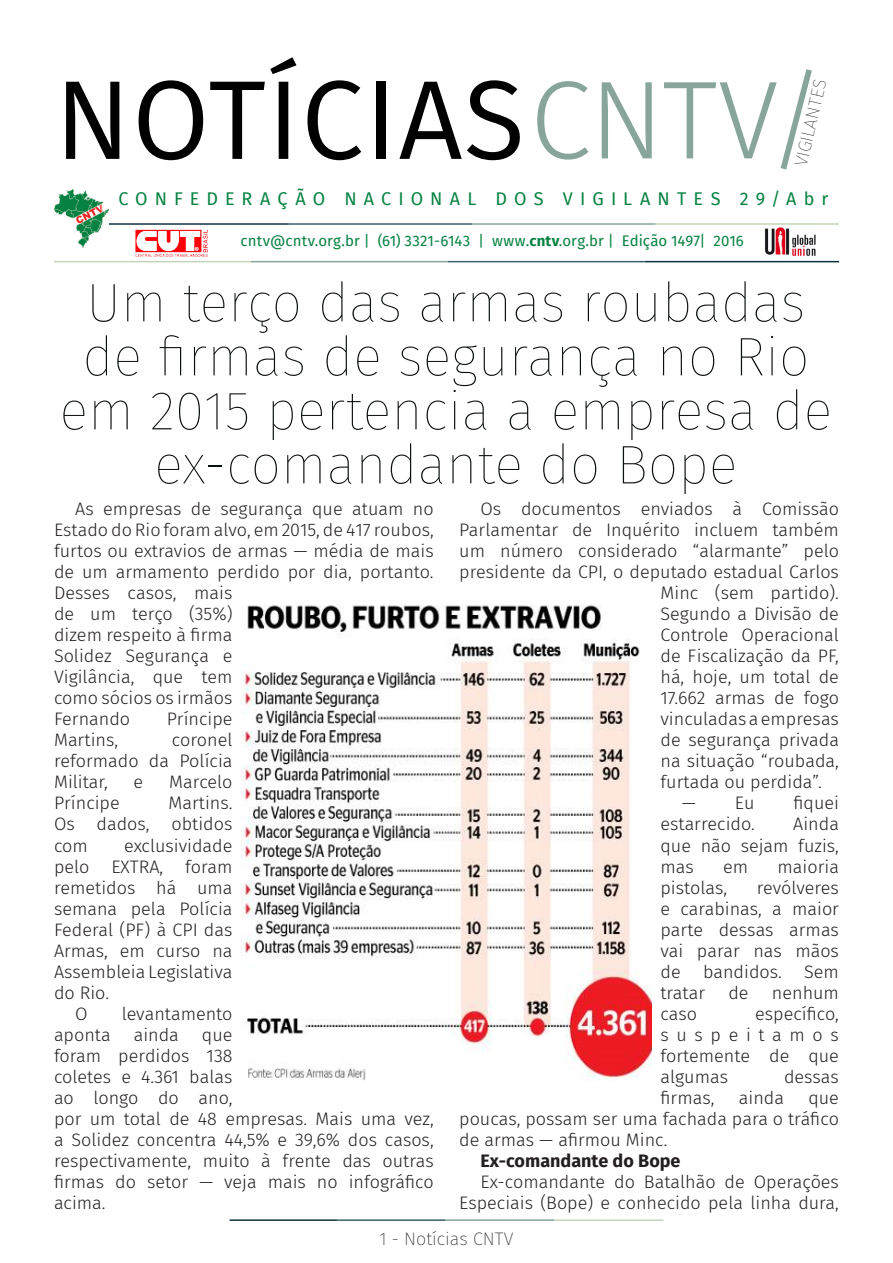
<style>
.page{position:relative;width:893px;height:1263px;background:#fff}
.page>*{position:absolute;margin:0;border:0;box-sizing:border-box;transform-origin:0 0}
.t1{font:112.2px "Fira Sans";letter-spacing:.01em;color:#000}
.t2{font:100 54.6px/54px "Fira Sans";color:#0a100c;text-align:center}
.t3{font:300 18px/21px "Fira Sans";color:#231f20;text-align:justify}
.t4{font:18px "Fira Sans";letter-spacing:.395em;color:#068241}
.t5{font:700 18px "Fira Sans";color:#231f20}
.t6{font:200 18px "Fira Sans";color:#231f20}
.t7{font:100 18px "Fira Sans";color:#000001}
.t8{font:15px "Fira Sans";letter-spacing:.005em;color:#068241}
.s1{font-weight:300;font-size:111px;color:#87a59a}
.s2{font-weight:700}
</style>
<div class="page">
<hr style="left:230px;top:1219px;width:107px;height:2px;background:#0e323f">
<hr style="left:337px;top:1219px;width:109px;height:2px;background:#3a5f6d">
<hr style="left:446px;top:1219px;width:109px;height:2px;background:#87a59a">
<hr style="left:555px;top:1219px;width:108px;height:2px;background:#c6d5b7">
<img style="left:135px;top:229px;width:73px;height:28px">
<img style="left:764px;top:227px;width:54px;height:34px">
<hr style="left:108px;top:223px;width:181px;height:2px;background:#0e323f">
<hr style="left:289px;top:223px;width:183px;height:2px;background:#3a5f6d">
<hr style="left:472px;top:223px;width:184px;height:2px;background:#87a59a">
<hr style="left:656px;top:223px;width:183px;height:2px;background:#c6d5b7">
<hr style="left:645px;top:261px;width:194px;height:1px;background:#0e323f">
<hr style="left:448px;top:261px;width:197px;height:1px;background:#3a5f6d">
<hr style="left:251px;top:261px;width:197px;height:1px;background:#87a59a">
<hr style="left:54px;top:261px;width:197px;height:1px;background:#c6d5b7">
<img style="left:54px;top:190px;width:54px;height:57px">
<img style="left:241px;top:605px;width:411px;height:476px">
<p class="t1" style="left:55px;top:36px;width:772px">NOTÍCIAS<span class="s1">CNTV/</span></p>
<p class="t7" style="left:788px;top:163px;width:90px;rotate:-77deg">VIGILANTES</p>
<p class="t4" style="left:118px;top:185px;width:712px">CONFEDERAÇÃO NACIONAL DOS VIGILANTES 29/Abr</p>
<p class="t8" style="left:241px;top:230px;width:505px">cntv@cntv.org.br | (61) 3321-6143 | www.<span class="s2">cntv</span>.org.br | Edição 1497| 2016</p>
<p class="t2" style="left:59px;top:275px;width:774px">Um terço das armas roubadas de firmas de segurança no Rio em 2015 pertencia a empresa de ex-comandante do Bope</p>
<p class="t3" style="left:480px;top:498px;width:360px">Os documentos enviados à Comissão</p>
<p class="t3" style="left:459px;top:519px;width:381px">Parlamentar de Inquérito incluem também</p>
<p class="t3" style="left:459px;top:540px;width:381px">um número considerado “alarmante” pelo</p>
<p class="t3" style="left:459px;top:561px;width:381px">presidente da CPI, o deputado estadual Carlos</p>
<p class="t3" style="left:660px;top:582px;width:180px">Minc (sem partido).</p>
<p class="t3" style="left:660px;top:603px;width:180px">Segundo a Divisão de</p>
<p class="t3" style="left:660px;top:624px;width:180px">Controle Operacional</p>
<p class="t3" style="left:660px;top:645px;width:180px">de Fiscalização da PF,</p>
<p class="t3" style="left:660px;top:666px;width:180px">há, hoje, um total de</p>
<p class="t3" style="left:660px;top:687px;width:180px">17.662 armas de fogo</p>
<p class="t3" style="left:660px;top:708px;width:180px">vinculadas a empresas</p>
<p class="t3" style="left:660px;top:729px;width:180px">de segurança privada</p>
<p class="t3" style="left:660px;top:750px;width:180px">na situação “roubada,</p>
<p class="t3" style="left:660px;top:771px;width:163px">furtada ou perdida”.</p>
<p class="t3" style="left:682px;top:793px;width:74px">— Eu</p>
<p class="t3" style="left:793px;top:793px;width:47px">fiquei</p>
<p class="t3" style="left:660px;top:814px;width:96px">estarrecido.</p>
<p class="t3" style="left:54px;top:498px;width:381px;text-align:left;text-indent:21px">As empresas de segurança que atuam no<br>Estado do Rio foram alvo, em 2015, de 417 roubos, furtos ou extravios de armas — média de mais de um armamento perdido por dia, portanto.<br>Desses casos, mais<br>de um terço (35%)<br>dizem respeito à firma<br>Solidez Segurança e<br>Vigilância, que tem<br>como sócios os irmãos<br>Fernando</p>
<p class="t3" style="left:167px;top:708px;width:67px">Príncipe</p>
<p class="t3" style="left:54px;top:729px;width:66px">Martins,</p>
<p class="t3" style="left:54px;top:729px;width:180px;text-indent:118px">coronel reformado da Polícia Militar,</p>
<p class="t3" style="left:134px;top:771px;width:11px">e</p>
<p class="t3" style="left:169px;top:771px;width:65px">Marcelo</p>
<p class="t3" style="left:54px;top:793px;width:67px">Príncipe</p>
<p class="t3" style="left:54px;top:793px;width:180px;text-indent:114px">Martins.<br>Os dados, obtidos com</p>
<p class="t3" style="left:660px;top:814px;width:180px;text-indent:133px">Ainda que não sejam fuzis, mas</p>
<p class="t3" style="left:54px;top:835px;width:180px;text-indent:70px">exclusividade pelo EXTRA, foram remetidos há uma semana pela Polícia Federal (PF) à CPI das Armas, em curso na Assembleia Legislativa do Rio.</p>
<p class="t3" style="left:75px;top:1003px;width:14px">O</p>
<p class="t3" style="left:122px;top:1003px;width:112px">levantamento</p>
<p class="t3" style="left:54px;top:1024px;width:58px">aponta</p>
<p class="t3" style="left:134px;top:1024px;width:47px">ainda</p>
<p class="t3" style="left:723px;top:856px;width:27px">em</p>
<p class="t3" style="left:778px;top:856px;width:63px">maioria</p>
<p class="t3" style="left:660px;top:877px;width:68px">pistolas,</p>
<p class="t3" style="left:660px;top:877px;width:180px;text-indent:96px">revólveres e carabinas, a maior parte dessas armas vai parar nas mãos de bandidos. Sem tratar</p>
<p class="t3" style="left:728px;top:982px;width:22px">de</p>
<p class="t3" style="left:772px;top:982px;width:68px">nenhum</p>
<p class="t3" style="left:660px;top:1003px;width:180px;text-indent:95px">específico, suspeitamos fortemente de que algumas</p>
<p class="t3" style="left:660px;top:1003px;width:38px">caso</p>
<p class="t3" style="left:54px;top:1024px;width:381px;text-align:left;text-indent:148px">que<br>foram perdidos 138<br>coletes e 4.361 balas<br>ao longo do ano,<br>por um total de 48 empresas. Mais uma vez, a Solidez concentra 44,5% e 39,6% dos casos, respectivamente, muito à frente das outras firmas do setor — veja mais no infográfico acima.</p>
<p class="t3" style="left:784px;top:1066px;width:56px">dessas</p>
<p class="t3" style="left:660px;top:1087px;width:55px">firmas,</p>
<p class="t3" style="left:739px;top:1087px;width:47px">ainda</p>
<p class="t3" style="left:459px;top:1087px;width:381px;text-indent:349px">que poucas, possam ser uma fachada para o tráfico de armas — afirmou Minc.</p>
<p class="t5" style="left:480px;top:1145px;width:202px">Ex-comandante do Bope</p>
<p class="t3" style="left:459px;top:1171px;width:381px;text-align:right">Ex-comandante do Batalhão de Operações<br>Especiais (Bope) e conhecido pela linha dura,</p>
<p class="t6" style="left:380px;top:1226px;width:135px">1 - Notícias CNTV</p>
</div>
